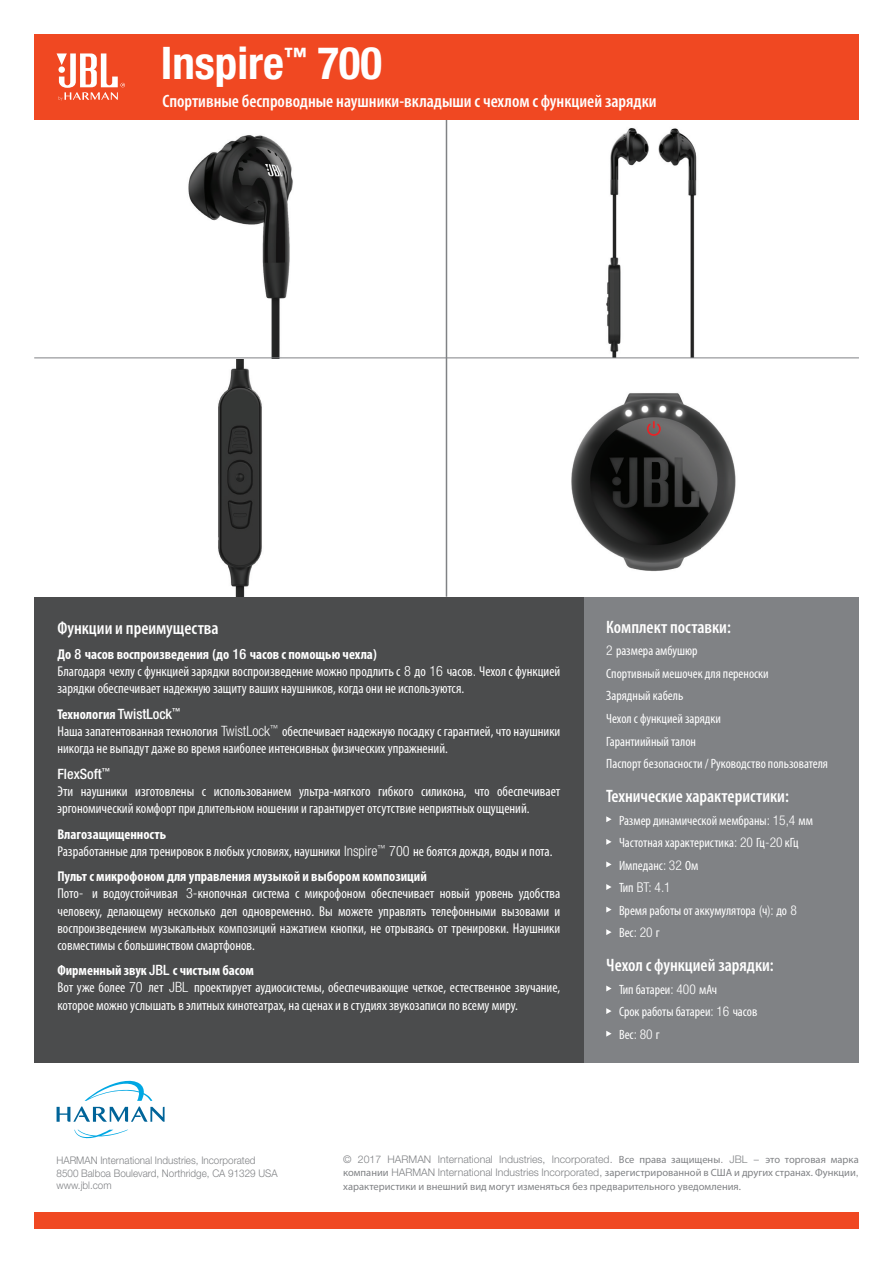
<style>
.page{position:relative;width:893px;height:1263px;background:#fff}
.page>*{position:absolute;margin:0;border:0;box-sizing:border-box;transform-origin:0 0}
.t1{font:700 condensed 45px "Helvetica Neue LT Pro";color:#fff}
.t2{font:600 condensed 18px "Myriad Pro";color:#fff}
.t3{font:condensed 14.25px/17.1px "Myriad Pro";color:#fff}
.t4{font:500 condensed 14.25px "Helvetica Neue LT Pro";color:#fff}
.t5{font:condensed 13.5px/22.5px "Myriad Pro";color:#fff}
.t6{font:300 condensed 13.5px "Helvetica Neue LT Pro";color:#fff}
.t7{font:10.5px/13.5px "Myriad Pro";color:#808285}
.t8{font:300 10.5px/12.6px "Helvetica Neue LT Pro";color:#808285;scale:.94 1}
.t9{font:300 10.5px "Helvetica Neue LT Pro";color:#808285}
.s1{font-weight:700}
.s2{font-family:"Helvetica Neue LT Pro";font-weight:500}
.s3{font-family:"Helvetica Neue LT Pro";font-weight:300}
.s4{font-family:"Myriad Pro";font-weight:400}
</style>
<div class="page">
<img style="left:186px;top:358px;width:100px;height:239px">
<img style="left:188px;top:135px;width:105px;height:222px">
<img style="left:606px;top:128px;width:91px;height:229px">
<div style="left:34px;top:1213px;width:825px;height:16px;background:#f04822"></div>
<svg style="left:74px;top:1130px;width:54px;height:8px"></svg>
<svg style="left:57px;top:1080px;width:108px;height:42px"></svg>
<div style="left:584px;top:597px;width:275px;height:465px;background:#808285"></div>
<svg style="left:606px;top:816px;width:6px;height:6px"></svg>
<svg style="left:606px;top:839px;width:6px;height:6px"></svg>
<svg style="left:606px;top:861px;width:6px;height:6px"></svg>
<svg style="left:606px;top:884px;width:6px;height:6px"></svg>
<svg style="left:606px;top:907px;width:6px;height:5px"></svg>
<svg style="left:606px;top:929px;width:6px;height:6px"></svg>
<svg style="left:606px;top:985px;width:6px;height:6px"></svg>
<svg style="left:606px;top:1008px;width:6px;height:6px"></svg>
<svg style="left:606px;top:1031px;width:6px;height:6px"></svg>
<div style="left:34px;top:597px;width:550px;height:465px;background:#4b4c4d"></div>
<hr style="left:34px;top:357px;width:825px;height:1px;background:#808285">
<hr style="left:446px;top:119px;width:1px;height:478px;background:#808285">
<div style="left:34px;top:34px;width:825px;height:85px;background:#f04822"></div>
<svg style="left:57px;top:53px;width:68px;height:48px"></svg>
<img style="left:571px;top:393px;width:165px;height:179px">
<h1 class="t1" style="left:161px;top:36px;width:223px">Inspire<sup>™</sup> 700</h1>
<p class="t2" style="left:163px;top:91px;width:496px">Спортивные беспроводные наушники-вкладыши с чехлом с функцией зарядки</p>
<p class="t2" style="left:57px;top:618px;width:163px">Функции и преимущества</p>
<p class="t3" style="left:57px;top:646px;width:504px"><span class="s1">До</span> <span class="s2">8</span> <span class="s1">часов воспроизведения (до</span> <span class="s2">16</span> <span class="s1">часов с помощью чехла)<br></span>Благодаря чехлу с функцией зарядки воспроизведение можно продлить с <span class="s3">8</span> до <span class="s3">16</span> часов<span class="s3">.</span> Чехол с функцией зарядки обеспечивает надежную защиту ваших наушников, когда они не используются.</p>
<p class="t3" style="left:57px;top:706px;width:504px"><span class="s1">Технология</span> <span class="s2">TwistLock</span><sup>™<br></sup>Наша запатентованная технология <span class="s3">TwistLock</span><sup>™</sup> обеспечивает надежную посадку с гарантией, что наушники никогда не выпадут даже во время наиболее интенсивных физических упражнений.</p>
<p class="t4" style="left:57px;top:765px;width:54px">FlexSoft<sup>™</sup></p>
<p class="t3" style="left:57px;top:782px;width:504px">Эти наушники изготовлены с использованием ультра-мягкого гибкого силикона, что обеспечивает эргономический комфорт при длительном ношении и гарантирует отсутствие неприятных ощущений.</p>
<p class="t3" style="left:57px;top:825px;width:497px"><span class="s1">Влагозащищенность<br></span>Разработанные для тренировок в любых условиях, наушники <span class="s3">Inspire</span><sup>™</sup> <span class="s3">700</span> не боятся дождя, воды и пота.</p>
<p class="t3" style="left:57px;top:868px;width:504px"><span class="s1">Пульт с микрофоном для управления музыкой и выбором композиций<br></span>Пото<span class="s3">-</span> и водоустойчивая <span class="s3">3-</span>кнопочная система с микрофоном обеспечивает новый уровень удобства человеку, делающему несколько дел одновременно. Вы можете управлять телефонными вызовами и воспроизведением музыкальных композиций нажатием кнопки, не отрываясь от тренировки. Наушники совместимы с большинством смартфонов.</p>
<p class="t3" style="left:57px;top:962px;width:504px"><span class="s1">Фирменный звук</span> <span class="s2">JBL</span> <span class="s1">с чистым басом<br></span>Вот уже более <span class="s3">70</span> лет <span class="s3">JBL</span> проектирует аудиосистемы, обеспечивающие четкое, естественное звучание, которое можно услышать в элитных кинотеатрах, на сценах и в студиях звукозаписи по всему миру.</p>
<p class="t2" style="left:606px;top:617px;width:126px">Комплект поставки:</p>
<p class="t5" style="left:606px;top:639px;width:223px"><span class="s3">2</span> размера амбушюр<br>Спортивный мешочек для переноски<br>Зарядный кабель<br>Чехол с функцией зарядки<br>Гарантиийный талон<br>Паспорт безопасности / Руководство пользователя</p>
<p class="t2" style="left:606px;top:786px;width:184px">Технические характеристики:</p>
<p class="t5" style="left:619px;top:809px;width:196px">Размер динамической мембраны<span class="s3">: 15,4</span> мм<br>Частотная характеристика<span class="s3">: 20</span> Гц<span class="s3">-20</span> кГц<br>Импеданс<span class="s3">: 32</span> Ом</p>
<p class="t6" style="left:619px;top:880px;width:53px"><span class="s4">Тип</span> BT: 4.1</p>
<p class="t5" style="left:619px;top:899px;width:179px">Время работы от аккумулятора <span class="s3">(</span>ч<span class="s3">):</span> до <span class="s3">8<br></span>Вес<span class="s3">: 20</span> г</p>
<p class="t2" style="left:606px;top:955px;width:169px">Чехол с функцией зарядки:</p>
<p class="t5" style="left:619px;top:978px;width:140px">Тип батареи<span class="s3">: 400</span> мАч<br>Срок работы батареи<span class="s3">: 16</span> часов<br>Вес<span class="s3">: 80</span> г</p>
<p class="t8" style="left:57px;top:1154px;width:237px">HARMAN International Industries, Incorporated<br>8500 Balboa Boulevard, Northridge, CA 91329 USA www.jbl.com</p>
<p class="t9" style="left:343px;top:1152px;width:517px">© 2017 HARMAN International Industries, Incorporated. <span class="s4">Все права защищены</span>. JBL – <span class="s4">это торговая марка</span></p>
<p class="t7" style="left:343px;top:1166px;width:517px">компании <span class="s3">HARMAN International Industries Incorporated,</span> зарегистрированной в США и других странах. Функции<span class="s3">, </span>характеристики и внешний вид могут изменяться без предварительного уведомления.</p>
</div>
